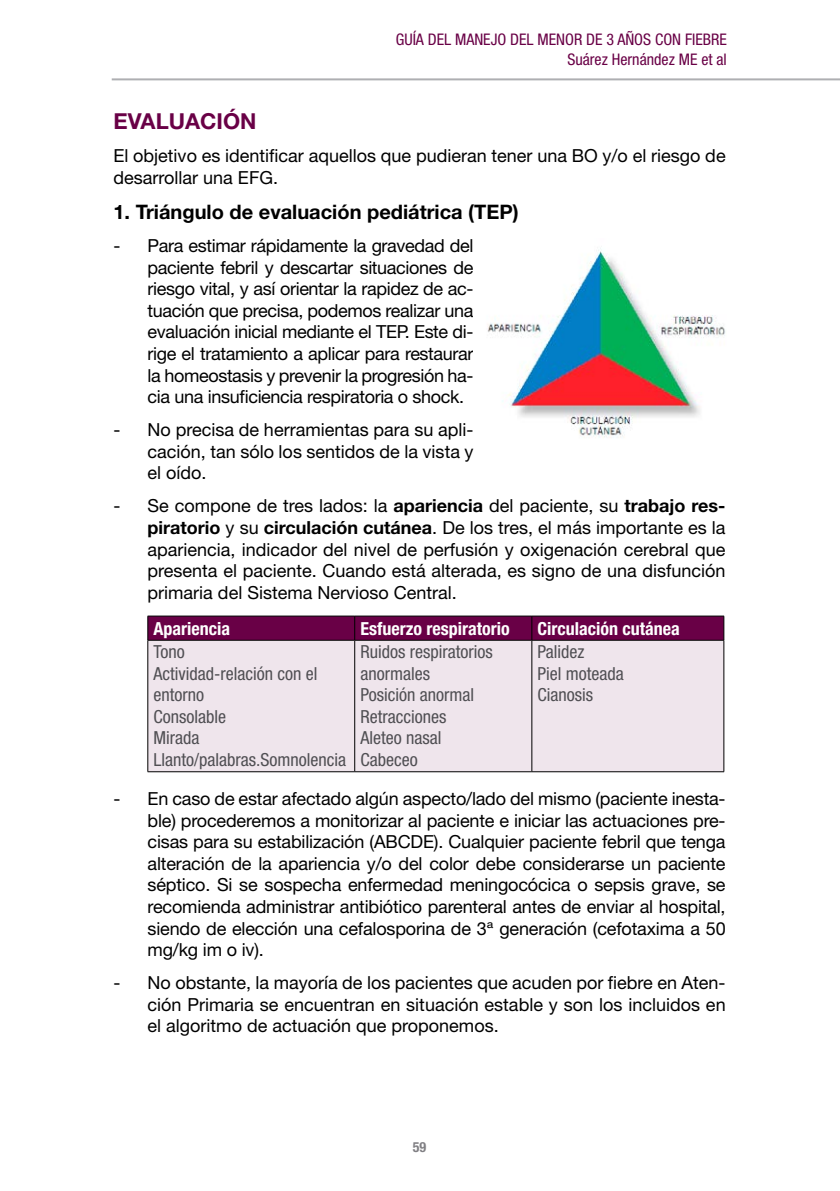
<style>
.page{position:relative;width:840px;height:1191px;background:#fff}
.page>*{position:absolute;margin:0;border:0;box-sizing:border-box;transform-origin:0 0}
.nivel_1{font:700 22px "Helvetica Neue LT Std";color:#690046}
.nivel_2{font:700 20px "Helvetica Neue LT Std";color:#000}
._1_tab{font:18px/21.6px "Helvetica Neue LT Std";color:#000;text-align:justify}
.tablas{font:condensed 18px/21.6px "Helvetica Neue LT Std";color:#504f53}
.Título_Tablas{font:700 condensed 18px "Helvetica Neue LT Std";color:#fff}
.t1{font:condensed 16px/19.2px "Helvetica Neue LT Std";color:#690046;text-align:right}
.t2{font:700 condensed 14px "Helvetica Neue LT Std";color:#818084}
.s1{font-weight:700}
</style>
<div class="page">
<hr style="left:112px;top:78px;width:727px;height:2px;background:#aeafb2">
<div style="left:148px;top:641px;width:575px;height:130px;background:#efe5ec"></div>
<hr style="left:354px;top:640px;width:1px;height:131px;background:#000">
<hr style="left:531px;top:640px;width:1px;height:131px;background:#000">
<svg style="left:147px;top:616px;width:577px;height:24px;background:#650043"></svg>
<hr style="left:147px;top:640px;width:207px;height:1px;background:#000">
<hr style="left:354px;top:640px;width:177px;height:1px;background:#000">
<hr style="left:531px;top:640px;width:192px;height:1px;background:#000">
<hr style="left:147px;top:640px;width:1px;height:131px;background:#000">
<hr style="left:723px;top:640px;width:1px;height:131px;background:#000">
<hr style="left:147px;top:771px;width:207px;height:1px;background:#000">
<hr style="left:354px;top:771px;width:177px;height:1px;background:#000">
<hr style="left:531px;top:771px;width:192px;height:1px;background:#000">
<img style="left:487px;top:248px;width:239px;height:190px">
<p class="t1" style="left:395px;top:30px;width:332px">GUÍA DEL MANEJO DEL MENOR DE 3 AÑOS CON FIEBRE<br>Suárez Hernández ME et al</p>
<p class="nivel_1" style="left:113px;top:108px;width:144px">EVALUACIÓN</p>
<p class="_1_tab" style="left:113px;top:145px;width:613px">El objetivo es identificar aquellos que pudieran tener una BO y/o el riesgo de desarrollar una EFG.</p>
<p class="nivel_2" style="left:113px;top:199px;width:406px">1. Triángulo de evaluación pediátrica (TEP)</p>
<p class="_1_tab" style="left:147px;top:234px;width:327px;text-indent:-34px">- Para estimar rápidamente la gravedad del paciente febril y descartar situaciones de riesgo vital, y así orientar la rapidez de ac&shy;tuación que precisa, podemos realizar una evaluación inicial mediante el TEP. Este di&shy;rige el tratamiento a aplicar para restaurar la homeostasis y prevenir la progresión ha&shy;cia una insuficiencia respiratoria o shock.</p>
<p class="_1_tab" style="left:147px;top:419px;width:327px;text-indent:-34px">- No precisa de herramientas para su apli&shy;cación, tan sólo los sentidos de la vista y el oído.</p>
<p class="_1_tab" style="left:147px;top:495px;width:579px;text-indent:-34px">- Se compone de tres lados: la <span class="s1">apariencia</span> del paciente, su <span class="s1">trabajo res&shy;piratorio</span> y su <span class="s1">circulación cutánea</span>. De los tres, el más importante es la apariencia, indicador del nivel de perfusión y oxigenación cerebral que presenta el paciente. Cuando está alterada, es signo de una disfunción primaria del Sistema Nervioso Central.</p>
<p class="Título_Tablas" style="left:153px;top:617px;width:78px">Apariencia</p>
<p class="Título_Tablas" style="left:360px;top:617px;width:151px">Esfuerzo respiratorio</p>
<p class="Título_Tablas" style="left:537px;top:617px;width:144px">Circulación cutánea</p>
<p class="tablas" style="left:153px;top:641px;width:33px">Tono</p>
<p class="tablas" style="left:153px;top:662px;width:165px">Actividad-relación con el entorno</p>
<p class="tablas" style="left:153px;top:705px;width:74px">Consolable</p>
<p class="tablas" style="left:153px;top:727px;width:47px">Mirada</p>
<p class="tablas" style="left:153px;top:749px;width:194px">Llanto/palabras.Somnolencia</p>
<p class="tablas" style="left:360px;top:641px;width:134px">Ruidos respiratorios anormales</p>
<p class="tablas" style="left:360px;top:684px;width:115px">Posición anormal</p>
<p class="tablas" style="left:360px;top:705px;width:87px">Retracciones</p>
<p class="tablas" style="left:360px;top:727px;width:82px">Aleteo nasal</p>
<p class="tablas" style="left:360px;top:749px;width:59px">Cabeceo</p>
<p class="tablas" style="left:537px;top:641px;width:48px">Palidez</p>
<p class="tablas" style="left:537px;top:662px;width:88px">Piel moteada</p>
<p class="tablas" style="left:537px;top:684px;width:57px">Cianosis</p>
<p class="_1_tab" style="left:147px;top:787px;width:579px;text-indent:-34px">- En caso de estar afectado algún aspecto/lado del mismo (paciente inesta&shy;ble) procederemos a monitorizar al paciente e iniciar las actuaciones pre&shy;cisas para su estabilización (ABCDE). Cualquier paciente febril que tenga alteración de la apariencia y/o del color debe considerarse un paciente séptico. Si se sospecha enfermedad meningocócica o sepsis grave, se recomienda administrar antibiótico parenteral antes de enviar al hospital, siendo de elección una cefalosporina de 3ª generación (cefotaxima a 50 mg/kg im o iv).</p>
<p class="_1_tab" style="left:147px;top:971px;width:579px;text-indent:-34px">- No obstante, la mayoría de los pacientes que acuden por fiebre en Aten&shy;ción Primaria se encuentran en situación estable y son los incluidos en el algoritmo de actuación que proponemos.</p>
<p class="t2" style="left:412px;top:1139px;width:15px">59</p>
</div>
